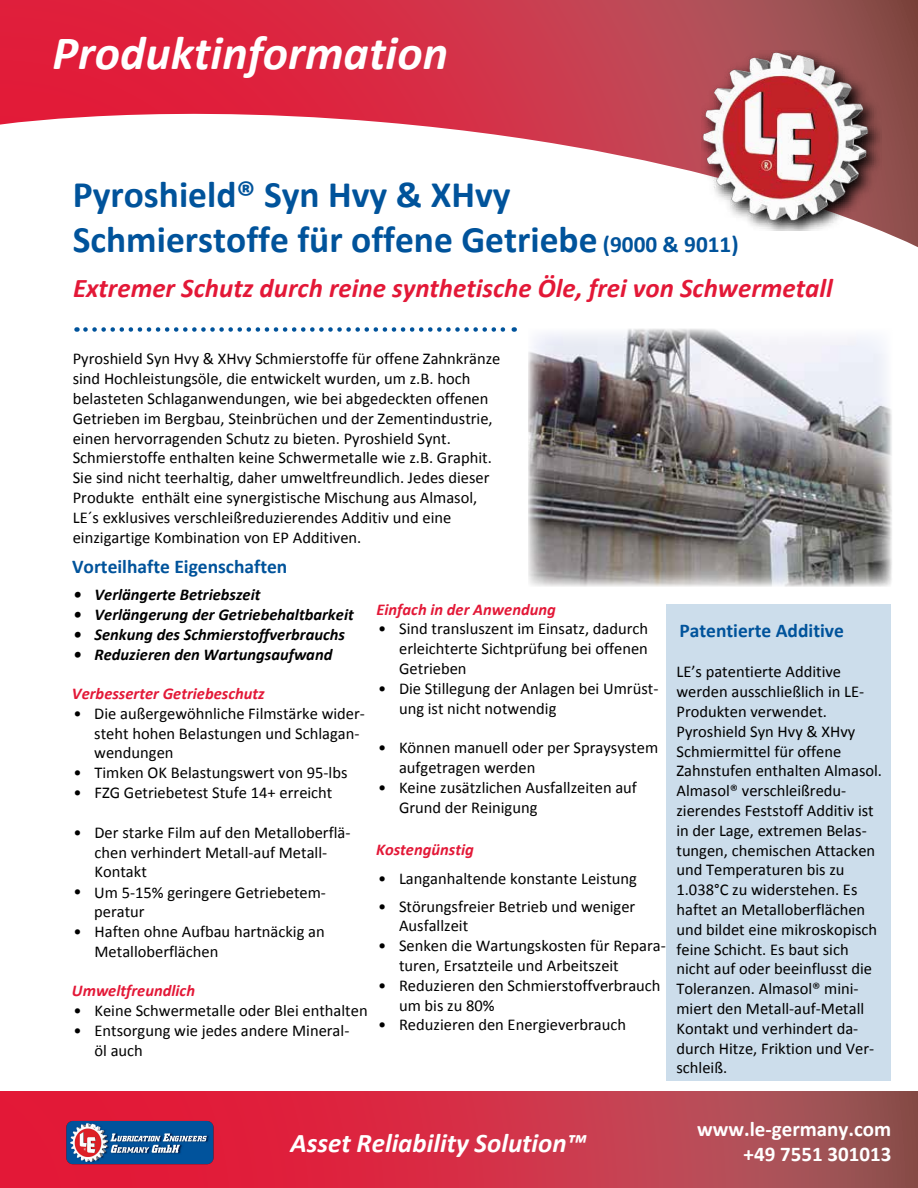
<style>
.page{position:relative;width:918px;height:1188px;background:#fff}
.page>*{position:absolute;margin:0;border:0;box-sizing:border-box;transform-origin:0 0}
.t1{font:italic 700 48px "Calibri";color:#fff}
.t2{font:700 37.5px/45px "Calibri";color:#00539b}
.t3{font:italic 700 27px "Calibri";color:#e31837}
.t4{font:italic 700 27px "Calibri";color:#fff}
.t5{font:700 21px/25.2px "Calibri";color:#fff;text-align:right}
.t6{font:700 19.5px "Calibri";color:#00539b}
.t7{font:16.5px/19.8px "Calibri";color:#000}
.t8{font:italic 700 16.5px "Calibri";color:#000}
.t9{font:italic 700 16.5px "Calibri";color:#e31837}
.s1{font-size:23.25px}
.s2{font-style:inherit}
</style>
<div class="page">
<svg style="left:85px;top:327px;width:430px;height:5px"></svg>
<img style="left:528px;top:329px;width:364px;height:257px">
<div style="left:666px;top:604px;width:225px;height:478px;background:#ccddeb"></div>
<svg style="left:0;top:0;width:918px;height:248px"></svg>
<svg style="left:0;top:1091px;width:918px;height:97px;background:#c93447"></svg>
<img style="left:702px;top:50px;width:180px;height:180px">
<img style="left:66px;top:1119px;width:148px;height:47px">
<h1 class="t1" style="left:52px;top:23px;width:397px">Produktinformation</h1>
<h2 class="t2" style="left:73px;top:172px;width:667px">Pyroshield® Syn Hvy &amp; XHvy<br>Schmierstoffe für offene Getriebe <span class="s1">(9000 &amp; 9011)</span></h2>
<h3 class="t3" style="left:73px;top:271px;width:761px">Extremer Schutz durch reine synthetische Öle, frei von Schwermetall</h3>
<p class="t7" style="left:73px;top:349px;width:429px">Pyroshield Syn Hvy &amp; XHvy Schmierstoffe für offene Zahnkränze sind Hochleistungsöle, die entwickelt wurden, um z.B. hoch belasteten Schlaganwendungen, wie bei abgedeckten offenen Getrieben im Bergbau, Steinbrüchen und der Zementindustrie, einen hervorragenden Schutz zu bieten. Pyroshield Synt.<br>Schmierstoffe enthalten keine Schwermetalle wie z.B. Graphit.<br>Sie sind nicht teerhaltig, daher umweltfreundlich. Jedes dieser Produkte enthält eine synergistische Mischung aus Almasol, LE´s exklusives verschleißreduzierendes Additiv und eine einzigartige Kombination von EP Additiven.</p>
<p class="t6" style="left:72px;top:554px;width:217px">Vorteilhafte Eigenschaften</p>
<p class="t8" style="left:74px;top:584px;width:189px">• Verlängerte Betriebszeit</p>
<p class="t8" style="left:74px;top:604px;width:282px">• Verlängerung der Getriebehaltbarkeit</p>
<p class="t8" style="left:74px;top:624px;width:273px">• Senkung des Schmierstoffverbrauchs</p>
<p class="t8" style="left:74px;top:644px;width:260px">• Reduzieren den Wartungsaufwand</p>
<p class="t9" style="left:72px;top:683px;width:194px">Verbesserter Getriebeschutz</p>
<p class="t7" style="left:94px;top:704px;width:272px;text-indent:-21px">• Die außergewöhnliche Filmstärke wider&shy;steht hohen Belastungen und Schlagan&shy;wendungen</p>
<p class="t7" style="left:74px;top:763px;width:275px">• Timken OK Belastungswert von 95-lbs</p>
<p class="t7" style="left:74px;top:783px;width:261px">• FZG Getriebetest Stufe 14+ erreicht</p>
<p class="t7" style="left:95px;top:822px;width:257px;text-indent:-21px">• Der starke Film auf den Metalloberflä&shy;chen verhindert Metall-auf Metall-<br>Kontakt</p>
<p class="t7" style="left:94px;top:882px;width:233px;text-indent:-21px">• Um 5-15% geringere Getriebetem&shy;peratur</p>
<p class="t7" style="left:95px;top:921px;width:232px;text-indent:-21px">• Haften ohne Aufbau hartnäckig an<br>Metalloberflächen</p>
<p class="t9" style="left:72px;top:980px;width:125px">Umweltfreundlich</p>
<p class="t7" style="left:74px;top:1001px;width:296px">• Keine Schwermetalle oder Blei enthalten</p>
<p class="t7" style="left:95px;top:1020px;width:256px;text-indent:-21px">• Entsorgung wie jedes andere Mineral&shy;öl auch</p>
<p class="t9" style="left:377px;top:599px;width:181px">Einfach in der Anwendung</p>
<p class="t7" style="left:399px;top:619px;width:250px;text-align:justify;text-indent:-21px">• Sind transluszent im Einsatz, dadurch erleichterte Sichtprüfung bei offenen Getrieben</p>
<p class="t7" style="left:399px;top:679px;width:261px;text-indent:-21px">• Die Stillegung der Anlagen bei Umrüst&shy;ung ist nicht notwendig</p>
<p class="t7" style="left:399px;top:738px;width:261px;text-indent:-21px">• Können manuell oder per Spraysystem aufgetragen werden</p>
<p class="t7" style="left:399px;top:778px;width:239px;text-indent:-21px">• Keine zusätzlichen Ausfallzeiten auf<br>Grund der Reinigung</p>
<p class="t9" style="left:376px;top:839px;width:99px">Kostengünstig</p>
<p class="t7" style="left:378px;top:869px;width:261px">• Langanhaltende konstante Leistung</p>
<p class="t7" style="left:399px;top:896px;width:238px;text-indent:-21px">• Störungsfreier Betrieb und weniger<br>Ausfallzeit</p>
<p class="t7" style="left:399px;top:936px;width:268px;text-indent:-21px">• Senken die Wartungskosten für Repara&shy;turen, Ersatzteile und Arbeitszeit</p>
<p class="t7" style="left:399px;top:976px;width:263px;text-indent:-21px">• Reduzieren den Schmierstoffverbrauch um bis zu 80%</p>
<p class="t7" style="left:378px;top:1015px;width:250px">• Reduzieren den Energieverbrauch</p>
<p class="t6" style="left:680px;top:618px;width:166px">Patentierte Additive</p>
<p class="t7" style="left:676px;top:662px;width:207px">LE’s patentierte Additive werden ausschließlich in LE-<br>Produkten verwendet.<br>Pyroshield Syn Hvy &amp; XHvy<br>Schmiermittel für offene<br>Zahnstufen enthalten Almasol.<br>Almasol® verschleißredu&shy;zierendes Feststoff Additiv ist in der Lage, extremen Belas&shy;tungen, chemischen Attacken und Temperaturen bis zu<br>1.038°C zu widerstehen. Es haftet an Metalloberflächen und bildet eine mikroskopisch feine Schicht. Es baut sich nicht auf oder beeinflusst die<br>Toleranzen. Almasol® mini&shy;miert den Metall-auf-Metall<br>Kontakt und verhindert da&shy;durch Hitze, Friktion und Ver&shy;schleiß.</p>
<h3 class="t4" style="left:290px;top:1126px;width:297px"><span class="s2">Asset</span> Reliability So<span class="s2">lution</span>™</h3>
<p class="t5" style="left:697px;top:1115px;width:196px">www.le-germany.com +49 7551 301013</p>
</div>
